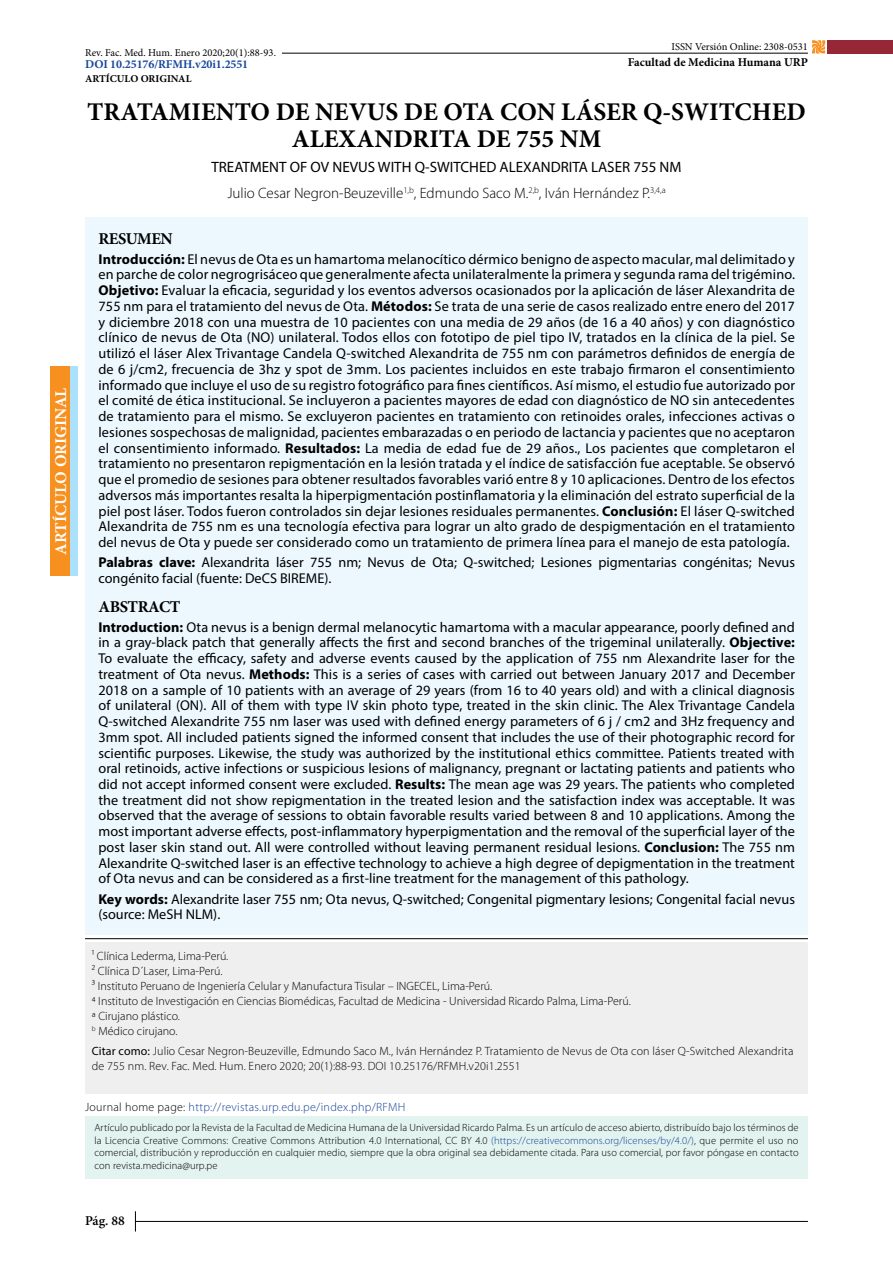
<style>
.page{position:relative;width:893px;height:1263px;background:#fff}
.page>*{position:absolute;margin:0;border:0;box-sizing:border-box;transform-origin:0 0}
.t1{font:700 25.5px/27px "Minion Pro";color:#000;text-align:center}
.t2{font:700 16.5px "Minion Pro";color:#fff}
.t3{font:700 16.5px "Minion Pro";letter-spacing:-.025em;color:#000}
.t4{font:300 15px "Myriad Pro";color:#000}
.t5{font:15px "Myriad Pro";color:#000}
.t6{font:14.25px/15.8px "Myriad Pro";color:#000;text-align:justify}
.t7{font:600 13.5px "Minion Pro";color:#000}
.t8{font:300 12px/15px "Myriad Pro";color:#000}
.t9{font:300 12px "Myriad Pro";letter-spacing:.025em;color:#164397}
.t10{font:700 12px "Minion Pro";color:#000}
.t11{font:700 12px "Minion Pro";letter-spacing:-.01em;color:#17479e}
.t12{font:300 10.5px/12.6px "Myriad Pro";letter-spacing:.01em;color:#000;text-align:justify}
.t13{font:10.5px "Minion Pro";color:#000}
.t14{font:700 10.5px "Minion Pro";color:#000}
.s1{font-weight:700}
.s2{font-weight:400}
.s3{color:#000}
.s4{color:#164397}
</style>
<div class="page">
<div style="left:55px;top:366px;width:23px;height:209px;background:#abe1fa"></div>
<svg style="left:135px;top:1211px;width:1px;height:20px"></svg>
<hr style="left:135px;top:1221px;width:673px;height:1px;background:#000">
<div style="left:85px;top:217px;width:723px;height:718px;background:#ecf8fe"></div>
<hr style="left:85px;top:938px;width:723px;height:1px;background:#000">
<div style="left:828px;top:40px;width:65px;height:14px;background:#962736"></div>
<svg style="left:812px;top:40px;width:14px;height:14px"></svg>
<div style="left:85px;top:1116px;width:723px;height:63px;background:#e3f3ef"></div>
<div style="left:85px;top:942px;width:723px;height:152px;background:#efeff0"></div>
<hr style="left:282px;top:53px;width:526px;height:1px;background:#000">
<div style="left:51px;top:366px;width:19px;height:209px;background:#f7901e"></div>
<p class="t2" style="left:49px;top:555px;width:168px;rotate:-90deg">ARTÍCULO ORIGINAL</p>
<p class="t13" style="left:85px;top:46px;width:192px">Rev. Fac. Med. Hum. Enero 2020;20(1):88-93.</p>
<p class="t11" style="left:85px;top:56px;width:165px">DOI 10.25176/RFMH.v20i1.2551</p>
<p class="t14" style="left:85px;top:71px;width:108px">ARTÍCULO ORIGINAL</p>
<p class="t13" style="left:671px;top:39px;width:138px">ISSN Versión Online: 2308-0531</p>
<p class="t10" style="left:628px;top:53px;width:182px">Facultad de Medicina Humana URP</p>
<h1 class="t1" style="left:87px;top:98px;width:720px">TRATAMIENTO DE NEVUS DE OTA CON LÁSER Q-SWITCHED<br>ALEXANDRITA DE 755 NM</h1>
<p class="t4" style="left:227px;top:184px;width:440px">Julio Cesar Negron-Beuzeville<sup>1,b</sup>, Edmundo Saco M.<sup>2,b</sup>, Iván Hernández P.<sup>3,4,a</sup></p>
<p class="t3" style="left:98px;top:227px;width:76px">RESUMEN</p>
<p class="t6" style="left:98px;top:251px;width:698px"><span class="s1">Introducción:</span> El nevus de Ota es un hamartoma melanocítico dérmico benigno de aspecto macular, mal delimitado y en parche de color negrogrisáceo que generalmente afecta unilateralmente la primera y segunda rama del trigémino.<br><span class="s1">Objetivo:</span> Evaluar la eficacia, seguridad y los eventos adversos ocasionados por la aplicación de láser Alexandrita de 755 nm para el tratamiento del nevus de Ota. <span class="s1">Métodos:</span> Se trata de una serie de casos realizado entre enero del 2017 y diciembre 2018 con una muestra de 10 pacientes con una media de 29 años (de 16 a 40 años) y con diagnóstico clínico de nevus de Ota (NO) unilateral. Todos ellos con fototipo de piel tipo IV, tratados en la clínica de la piel. Se utilizó el láser Alex Trivantage Candela Q-switched Alexandrita de 755 nm con parámetros definidos de energía de de 6 j/cm2, frecuencia de 3hz y spot de 3mm. Los pacientes incluidos en este trabajo firmaron el consentimiento informado que incluye el uso de su registro fotográfico para fines científicos. Así mismo, el estudio fue autorizado por el comité de ética institucional. Se incluyeron a pacientes mayores de edad con diagnóstico de NO sin antecedentes de tratamiento para el mismo. Se excluyeron pacientes en tratamiento con retinoides orales, infecciones activas o lesiones sospechosas de malignidad, pacientes embarazadas o en periodo de lactancia y pacientes que no aceptaron el consentimiento informado. <span class="s1">Resultados:</span> La media de edad fue de 29 años., Los pacientes que completaron el tratamiento no presentaron repigmentación en la lesión tratada y el índice de satisfacción fue aceptable. Se observó que el promedio de sesiones para obtener resultados favorables varió entre 8 y 10 aplicaciones. Dentro de los efectos adversos más importantes resalta la hiperpigmentación postinflamatoria y la eliminación del estrato superficial de la piel post láser. Todos fueron controlados sin dejar lesiones residuales permanentes. <span class="s1">Conclusión:</span> El láser Q-switched Alexandrita de 755 nm es una tecnología efectiva para lograr un alto grado de despigmentación en el tratamiento del nevus de Ota y puede ser considerado como un tratamiento de primera línea para el manejo de esta patología.</p>
<p class="t6" style="left:98px;top:554px;width:698px"><span class="s1">Palabras clave:</span> Alexandrita láser 755 nm; Nevus de Ota; Q-switched; Lesiones pigmentarias congénitas; Nevus congénito facial (fuente: DeCS BIREME).</p>
<p class="t3" style="left:98px;top:595px;width:83px">ABSTRACT</p>
<p class="t6" style="left:98px;top:619px;width:698px"><span class="s1">Introduction:</span> Ota nevus is a benign dermal melanocytic hamartoma with a macular appearance, poorly defined and in a gray-black patch that generally affects the first and second branches of the trigeminal unilaterally. <span class="s1">Objective:<br></span>To evaluate the efficacy, safety and adverse events caused by the application of 755 nm Alexandrite laser for the treatment of Ota nevus. <span class="s1">Methods:</span> This is a series of cases with carried out between January 2017 and December 2018 on a sample of 10 patients with an average of 29 years (from 16 to 40 years old) and with a clinical diagnosis of unilateral (ON). All of them with type IV skin photo type, treated in the skin clinic. The Alex Trivantage Candela Q-switched Alexandrite 755 nm laser was used with defined energy parameters of 6 j / cm2 and 3Hz frequency and 3mm spot. All included patients signed the informed consent that includes the use of their photographic record for scientific purposes. Likewise, the study was authorized by the institutional ethics committee. Patients treated with oral retinoids, active infections or suspicious lesions of malignancy, pregnant or lactating patients and patients who did not accept informed consent were excluded. <span class="s1">Results:</span> The mean age was 29 years. The patients who completed the treatment did not show repigmentation in the treated lesion and the satisfaction index was acceptable. It was observed that the average of sessions to obtain favorable results varied between 8 and 10 applications. Among the most important adverse effects, post-inflammatory hyperpigmentation and the removal of the superficial layer of the post laser skin stand out. All were controlled without leaving permanent residual lesions. <span class="s1">Conclusion:</span> The 755 nm Alexandrite Q-switched laser is an effective technology to achieve a high degree of depigmentation in the treatment of Ota nevus and can be considered as a first-line treatment for the management of this pathology.</p>
<p class="t6" style="left:98px;top:891px;width:698px"><span class="s1">Key words:</span> Alexandrite laser 755 nm; Ota nevus, Q-switched; Congenital pigmentary lesions; Congenital facial nevus (source: MeSH NLM).</p>
<p class="t5" style="left:211px;top:158px;width:472px">TREATMENT OF OV NEVUS WITH Q-SWITCHED ALEXANDRITA LASER 755 NM</p>
<p class="t8" style="left:92px;top:948px;width:540px">1 Clínica Lederma, Lima-Perú.<br>2 Clínica D´Laser, Lima-Perú.<br>3 Instituto Peruano de Ingeniería Celular y Manufactura Tisular – INGECEL, Lima-Perú.<br>4 Instituto de Investigación en Ciencias Biomédicas, Facultad de Medicina - Universidad Ricardo Palma, Lima-Perú. a Cirujano plástico.<br><sup>b</sup> Médico cirujano.</p>
<p class="t8" style="left:92px;top:1044px;width:703px;line-height:14.4px"><span class="s2">Citar como:</span> Julio Cesar Negron-Beuzeville, Edmundo Saco M., Iván Hernández P. Tratamiento de Nevus de Ota con láser Q-Switched Alexandrita de 755 nm. Rev. Fac. Med. Hum. Enero 2020; 20(1):88-93. DOI 10.25176/RFMH.v20i1.2551</p>
<p class="t9" style="left:85px;top:1100px;width:322px"><span class="s3">Journal home page:</span> http://revistas.urp.edu.pe/index.php/RFMH</p>
<p class="t12" style="left:94px;top:1121px;width:706px">Artículo publicado por la Revista de la Facultad de Medicina Humana de la Universidad Ricardo Palma. Es un artículo de acceso abierto, distribuído bajo los términos de la Licencia Creative Commons: Creative Commons Attribution 4.0 International, CC BY 4.0 <span class="s4">(https://creativecommons.org/licenses/by/4.0/)</span>, que permite el uso no comercial, distribución y reproducción en cualquier medio, siempre que la obra original sea debidamente citada. Para uso comercial, por favor póngase en contacto con revista.medicina@urp.pe</p>
<p class="t7" style="left:85px;top:1211px;width:41px">Pág. 88</p>
</div>
